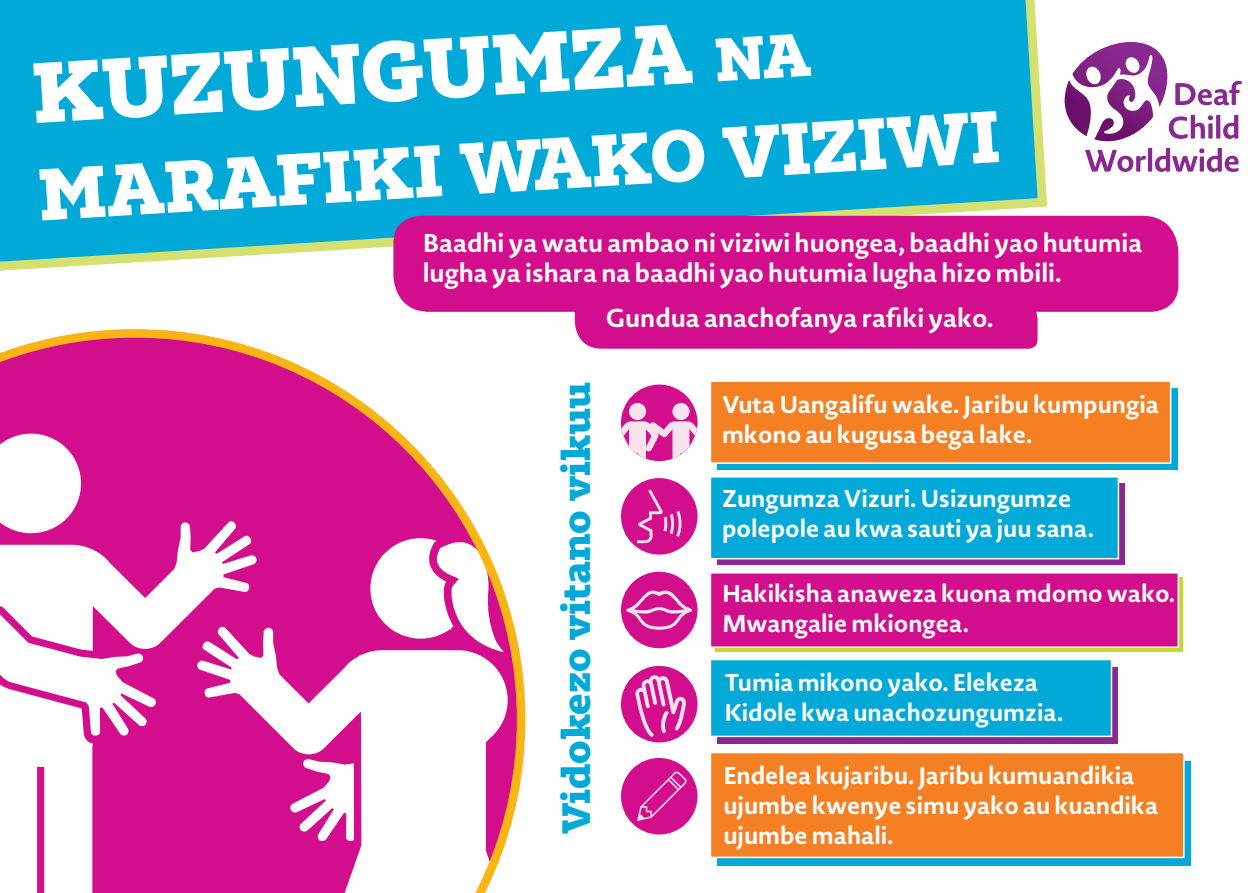
<style>
.page{position:relative;width:1259px;height:893px;background:#fff}
.page>*{position:absolute;margin:0;border:0;box-sizing:border-box;transform-origin:0 0}
.t1{font:700 84px "Tabac Slab";color:#fff}
.t2{font:700 72px "Tabac Slab";color:#fff}
.t3{font:700 39px "Tabac Slab";letter-spacing:-.005em;color:#00a9d8}
.t4{font:700 25.5px/30px "Novel Sans Rd Pro";color:#fff}
.t5{font:700 24px/30px "Novel Sans Rd Pro";color:#fff}
.s1{font-size:60px}
</style>
<div class="page">
<div style="left:0;top:0;width:1052px;height:271px;background:#00a9d8"></div>
<svg style="left:0;top:329px;width:525px;height:564px"></svg>
<div style="left:393px;top:216px;width:785px;height:96px;background:#d20e8c"></div>
<div style="left:575px;top:290px;width:462px;height:59px;background:#d20e8c"></div>
<svg style="left:1064px;top:42px;width:177px;height:100px"></svg>
<svg style="left:1085px;top:150px;width:60px;height:22px"></svg>
<hr style="left:1148px;top:148px;width:4px;height:24px;background:#892890">
<svg style="left:1155px;top:148px;width:84px;height:24px"></svg>
<div style="left:621px;top:385px;width:76px;height:76px;background:#d20e8c;border-radius:50%"></div>
<svg style="left:621px;top:403px;width:76px;height:58px"></svg>
<div style="left:717px;top:388px;width:460px;height:81px;background:#00a9d8"></div>
<div style="left:709px;top:380px;width:462px;height:84px;background:#f58023;border:2px solid #fff"></div>
<div style="left:621px;top:478px;width:76px;height:77px;background:#d20e8c;border-radius:50%"></div>
<svg style="left:637px;top:489px;width:44px;height:54px"></svg>
<svg style="left:717px;top:483px;width:407px;height:82px;background:#913797"></svg>
<div style="left:709px;top:476px;width:410px;height:83px;background:#00a9d8;border:2px solid #fff"></div>
<div style="left:621px;top:572px;width:76px;height:76px;background:#d20e8c;border-radius:50%"></div>
<svg style="left:626px;top:591px;width:66px;height:39px"></svg>
<div style="left:715px;top:578px;width:468px;height:74px;background:#c4d82d"></div>
<div style="left:709px;top:572px;width:470px;height:76px;background:#d20e8c;border:2px solid #fff"></div>
<div style="left:621px;top:758px;width:76px;height:76px;background:#d20e8c;border-radius:50%"></div>
<svg style="left:637px;top:772px;width:50px;height:49px"></svg>
<div style="left:717px;top:761px;width:474px;height:104px;background:linear-gradient(to right,#00a9d8,#00a9d8)"></div>
<div style="left:709px;top:752px;width:475px;height:106px;background:#f58023;border:2px solid #fff"></div>
<div style="left:621px;top:666px;width:76px;height:76px;background:#d20e8c;border-radius:50%"></div>
<svg style="left:635px;top:675px;width:51px;height:62px"></svg>
<svg style="left:717px;top:667px;width:400px;height:77px;background:#8b2d92"></svg>
<div style="left:709px;top:659px;width:403px;height:78px;background:#00a9d8;border:2px solid #fff"></div>
<p class="t1" style="left:28px;top:43px;width:780px;rotate:-4deg">KUZUNGUMZA <span class="s1">NA</span></p>
<p class="t2" style="left:35px;top:154px;width:964px;rotate:-4deg">MARAFIKI WAKO VIZIWI</p>
<p class="t4" style="left:423px;top:227px;width:721px">Baadhi ya watu ambao ni viziwi huongea, baadhi yao hutumia lugha ya ishara na baadhi yao hutumia lugha hizo mbili.</p>
<p class="t4" style="left:606px;top:302px;width:389px">Gundua anachofanya rafiki yako.</p>
<p class="t3" style="left:551px;top:834px;width:454px;rotate:-90deg">Vidokezo vitano vikuu</p>
<p class="t5" style="left:722px;top:389px;width:438px">Vuta Uangalifu wake. Jaribu kumpungia mkono au kugusa bega lake.</p>
<p class="t5" style="left:722px;top:483px;width:373px">Zungumza Vizuri. Usizungumze polepole au kwa sauti ya juu sana.</p>
<p class="t5" style="left:722px;top:578px;width:455px">Hakikisha anaweza kuona mdomo wako.<br>Mwangalie mkiongea.</p>
<p class="t5" style="left:724px;top:667px;width:340px">Tumia mikono yako. Elekeza<br>Kidole kwa unachozungumzia.</p>
<p class="t5" style="left:723px;top:760px;width:436px">Endelea kujaribu. Jaribu kumuandikia ujumbe kwenye simu yako au kuandika</p>
<p class="t5" style="left:723px;top:820px;width:172px">ujumbe mahali.</p>
</div>
